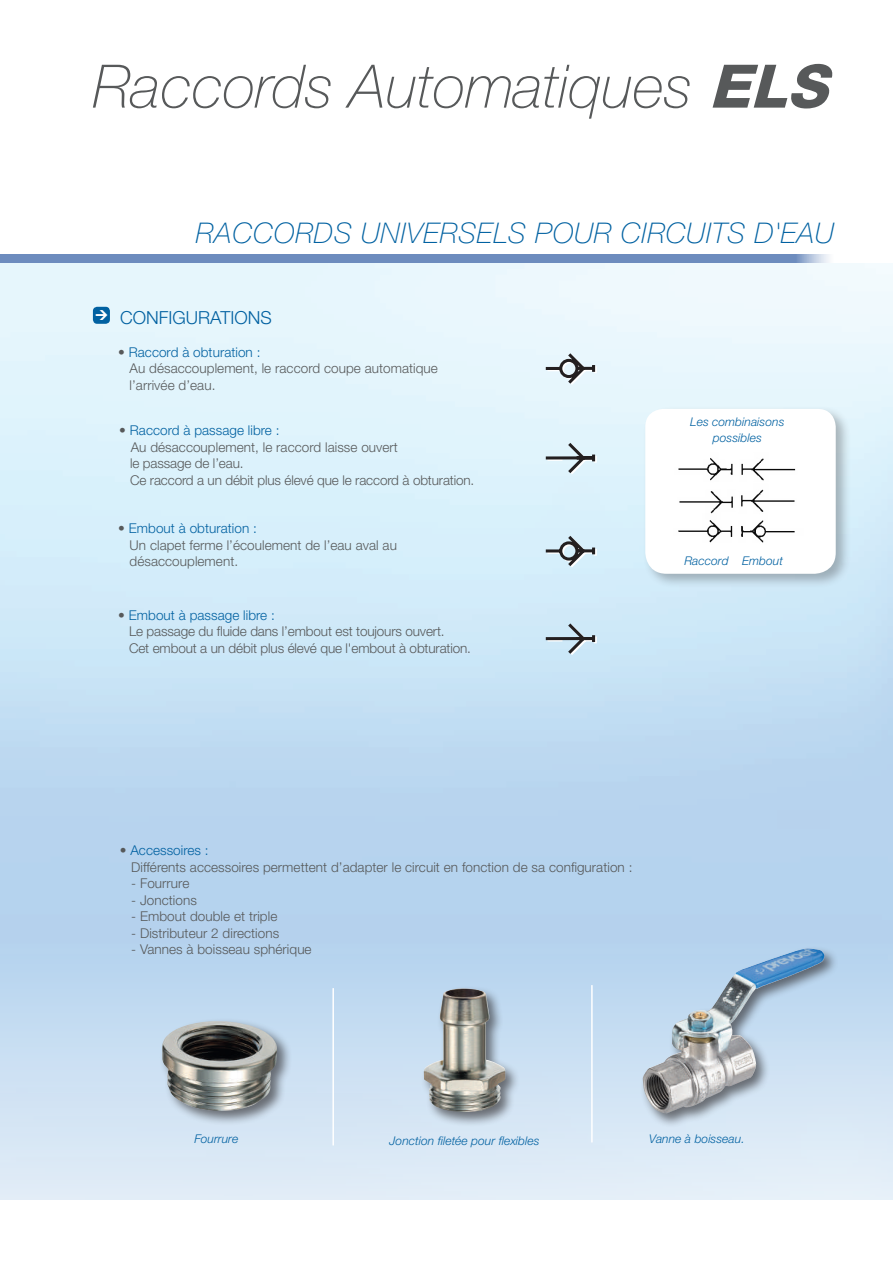
<style>
.page{position:relative;width:893px;height:1263px;background:#fff}
.page>*{position:absolute;margin:0;border:0;box-sizing:border-box;transform-origin:0 0}
.t1{font:italic 100 60px "Helvetica Neue LT Std";color:#57595a}
.t2{font:italic 100 28.5px "Helvetica Neue LT Std";letter-spacing:.02em;color:#0161a1}
.t3{font:300 18px "Helvetica Neue LT Std";color:#0161a1}
.t4{font:300 13.5px/16.5px "Helvetica Neue LT Std";letter-spacing:.005em;color:#57595a}
.t5{font:italic 300 12px/16.5px "Helvetica Neue LT Std";letter-spacing:.005em;color:#0161a1;text-align:center}
.s1{font-weight:800}
.s2{color:#0161a1}
</style>
<div class="page">
<div style="left:0;top:858px;width:893px;height:342px;background:linear-gradient(to bottom,#accdec,#e1edf7)"></div>
<div style="left:0;top:254px;width:436px;height:9px;background:#6d8cbe"></div>
<svg style="left:436px;top:254px;width:393px;height:9px;background:#7390c0"></svg>
<div style="left:642px;top:406px;width:209px;height:183px;background:#231f20;opacity:.3"></div>
<svg style="left:645px;top:409px;width:191px;height:165px"></svg>
<div style="left:159px;top:1018px;width:133px;height:108px;background:#231f20;opacity:.6"></div>
<img style="left:162px;top:1021px;width:115px;height:90px">
<div style="left:421px;top:985px;width:99px;height:142px;background:#231f20;opacity:.6"></div>
<img style="left:424px;top:988px;width:82px;height:124px">
<div style="left:640px;top:945px;width:199px;height:183px;background:#231f20;opacity:.6"></div>
<img style="left:643px;top:948px;width:181px;height:165px">
<hr style="left:332px;top:988px;width:2px;height:157px;background:#fff">
<hr style="left:591px;top:985px;width:2px;height:157px;background:#fff">
<svg style="left:546px;top:353px;width:51px;height:32px;background:#bec7cc"></svg>
<svg style="left:546px;top:443px;width:51px;height:31px;background:#c0ced5"></svg>
<svg style="left:546px;top:536px;width:51px;height:31px;background:#b0c1c9"></svg>
<svg style="left:546px;top:623px;width:51px;height:32px;background:#b3c8d4"></svg>
<img style="left:675px;top:450px;width:137px;height:31px">
<img style="left:669px;top:522px;width:137px;height:33px">
<img style="left:735px;top:481px;width:77px;height:42px">
<img style="left:662px;top:480px;width:77px;height:42px">
<div style="left:93px;top:307px;width:17px;height:17px;background:#0161a1;border-radius:4px"></div>
<h1 class="t1" style="left:93px;top:52px;width:754px">Raccords Automatiques <span class="s1">ELS</span></h1>
<h2 class="t2" style="left:196px;top:216px;width:640px">RACCORDS UNIVERSELS POUR CIRCUITS D'EAU</h2>
<h3 class="t3" style="left:120px;top:307px;width:153px">CONFIGURATIONS</h3>
<p class="t4" style="left:130px;top:343px;width:310px;text-indent:-11px">• <span class="s2">Raccord à obturation :<br></span>Au désaccouplement, le raccord coupe automatique l’arrivée d’eau.</p>
<p class="t4" style="left:130px;top:422px;width:346px;text-indent:-11px">• <span class="s2">Raccord à passage libre :<br></span>Au désaccouplement, le raccord laisse ouvert<br>le passage de l’eau.<br>Ce raccord a un débit plus élevé que le raccord à obturation.</p>
<p class="t4" style="left:130px;top:520px;width:269px;text-indent:-11px">• <span class="s2">Embout à obturation :<br></span>Un clapet ferme l’écoulement de l’eau aval au désaccouplement.</p>
<p class="t4" style="left:129px;top:606px;width:343px;text-indent:-11px">• <span class="s2">Embout à passage libre :<br></span>Le passage du fluide dans l’embout est toujours ouvert.<br>Cet embout a un débit plus élevé que l'embout à obturation.</p>
<p class="t5" style="left:690px;top:413px;width:96px">Les combinaisons possibles</p>
<p class="t5" style="left:684px;top:552px;width:100px">Raccord Embout</p>
<p class="t4" style="left:131px;top:842px;width:503px;text-indent:-11px">• <span class="s2">Accessoires :<br></span>Différents accessoires permettent d’adapter le circuit en fonction de sa configuration :</p>
<p class="t4" style="left:131px;top:875px;width:60px">- Fourrure</p>
<p class="t4" style="left:131px;top:891px;width:67px">- Jonctions</p>
<p class="t4" style="left:131px;top:908px;width:148px">- Embout double et triple</p>
<p class="t4" style="left:131px;top:924px;width:150px">- Distributeur 2 directions</p>
<p class="t4" style="left:131px;top:941px;width:182px">- Vannes à boisseau sphérique</p>
<p class="t5" style="left:194px;top:1130px;width:45px">Fourrure</p>
<p class="t5" style="left:390px;top:1132px;width:151px">Jonction filetée pour flexibles</p>
<p class="t5" style="left:649px;top:1130px;width:97px">Vanne à boisseau.</p>
</div>
